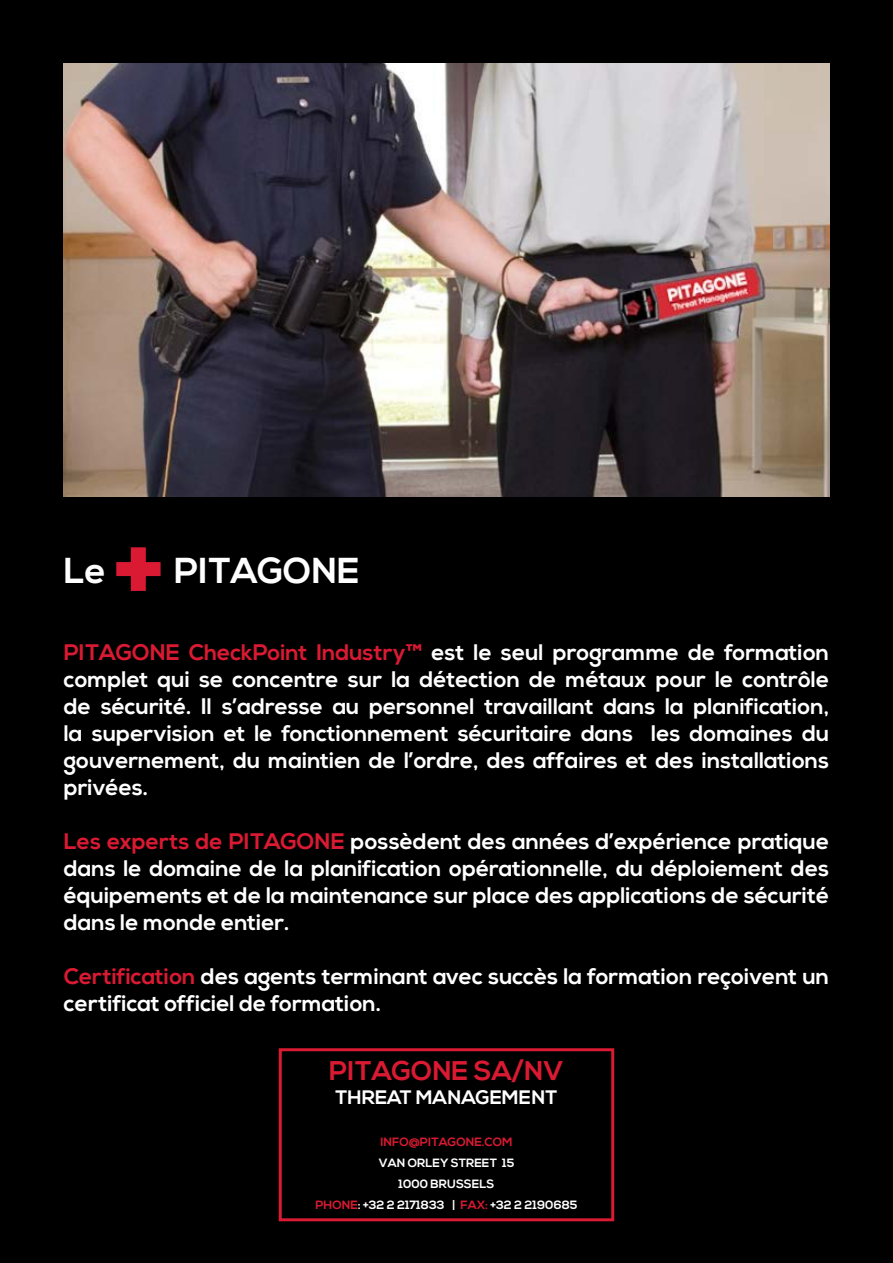
<style>
.page{position:relative;width:893px;height:1263px;background:#000}
.page>*{position:absolute;margin:0;border:0;box-sizing:border-box;transform-origin:0 0}
.t1{font:700 99px "Nexa";color:#da1a32}
.t2{font:700 36px "Nexa";color:#fff}
.t3{font:700 27px "Nexa";color:#da1a32}
.t4{font:700 22.5px/27px "Nexa";color:#fff;text-align:justify}
.t5{font:700 19.5px "Nexa";color:#fff}
.t6{font:700 12px/21px "Nexa";color:#fff;text-align:center}
.t7{font:700 12px "Nexa";color:#da1a32}
.s1{color:#da1a32}
</style>
<div class="page">
<img style="left:64px;top:64px;width:765px;height:433px">
<svg style="left:116px;top:547px;width:45px;height:44px"></svg>
<div style="left:279px;top:1048px;width:335px;height:173px;background:#000;border:3px solid #da1a32"></div>
<h1 class="t1" style="left:116px;top:512px;width:48px">+</h1>
<h2 class="t2" style="left:64px;top:549px;width:159px">Le Pitagone</h2>
<p class="t4" style="left:64px;top:639px;width:767px"><span class="s1">PITAGONE CheckPoint Industry™</span> est le seul programme de formation complet qui se concentre sur la détection de métaux pour le contrôle de sécurité. Il s’adresse au personnel travaillant dans la planification, la supervision et le fonctionnement sécuritaire dans les domaines du gouvernement, du maintien de l’ordre, des affaires et des installations privées.</p>
<p class="t4" style="left:64px;top:828px;width:767px"><span class="s1">Les experts de PITAGONE</span> possèdent des années d’expérience pratique dans le domaine de la planification opérationnelle, du déploiement des équipements et de la maintenance sur place des applications de sécurité dans le monde entier.</p>
<p class="t4" style="left:64px;top:963px;width:767px"><span class="s1">Certification</span> des agents terminant avec succès la formation reçoivent un certificat officiel de formation.</p>
<p class="t3" style="left:329px;top:1055px;width:236px">PITAGONE SA/NV</p>
<p class="t5" style="left:336px;top:1085px;width:26px">Threat</p>
<p class="t5" style="left:416px;top:1085px;width:32px">Management</p>
<p class="t7" style="left:380px;top:1134px;width:49px">in fo@pitagone</p>
<p class="t7" style="left:482px;top:1134px;width:13px">.com</p>
<p class="t6" style="left:379px;top:1152px;width:47px">Van Orle</p>
<p class="t6" style="left:440px;top:1152px;width:20px">y Street</p>
<p class="t6" style="left:502px;top:1152px;width:14px">15</p>
<p class="t6" style="left:315px;top:1173px;width:263px">1000 Brussels<br><span class="s1">PHONE</span>: +32 2 2171833 | <span class="s1">FAX:</span> +32 2 2190685</p>
</div>
